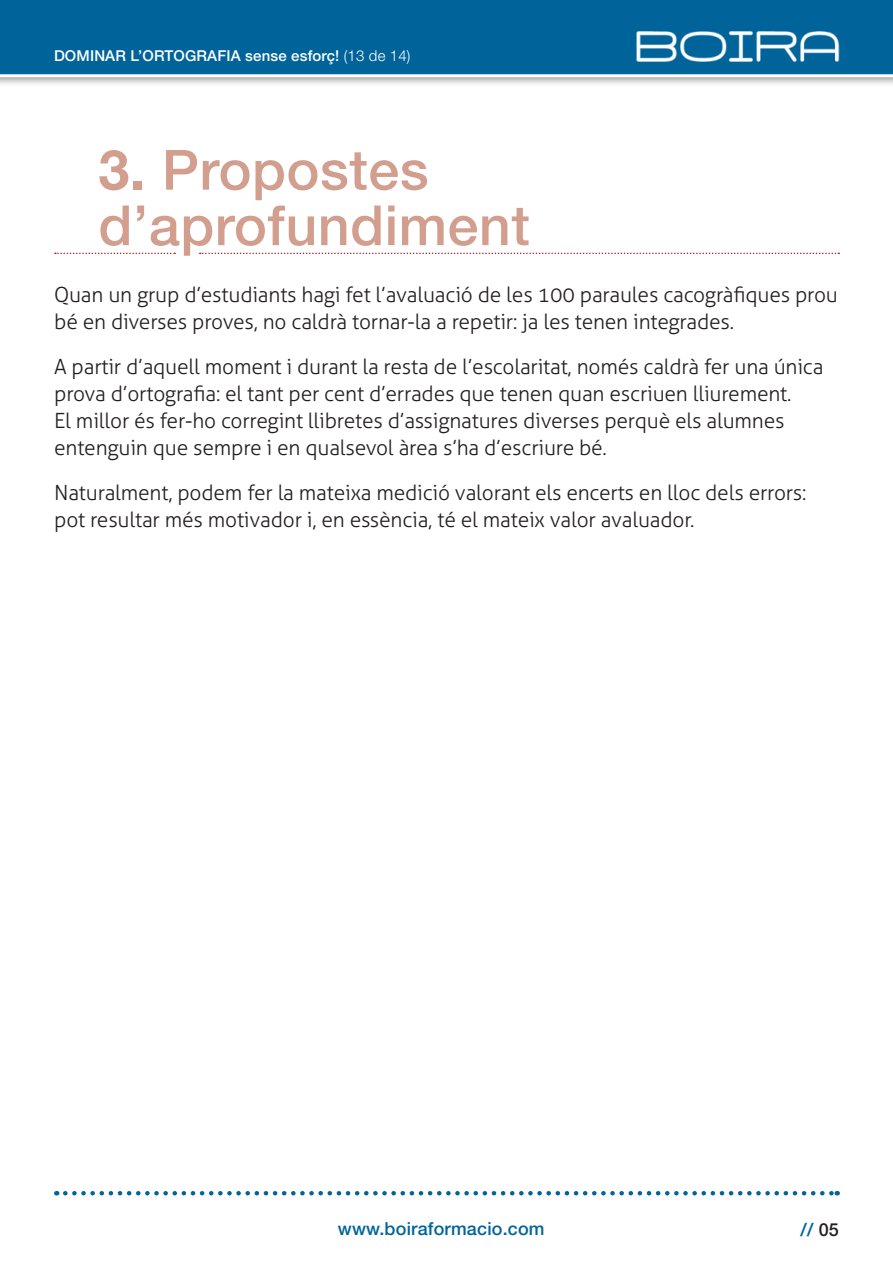
<style>
.page{position:relative;width:893px;height:1263px;background:#fff}
.page>*{position:absolute;margin:0;border:0;box-sizing:border-box;transform-origin:0 0}
.t1{font:500 55.5px/55.5px "Helvetica Neue LT Std";letter-spacing:.01em;color:#d29f8f}
.t2{font:300 21px/27px "Aller";letter-spacing:-.01em;color:#231f20}
.t3{font:500 18px "Helvetica Neue LT Std";letter-spacing:.01em;color:#00649b}
.t4{font:500 15px "Helvetica Neue LT Std";letter-spacing:.01em;color:#fff}
.s1{font-weight:300}
.s2{font-weight:700}
.s3{color:#231f20}
</style>
<div class="page">
<div style="left:0;top:0;width:893px;height:87px;background:#231f20;opacity:.5"></div>
<div style="left:0;top:0;width:893px;height:77px;background:#00649b"></div>
<img style="left:621px;top:19px;width:231px;height:56px">
<svg style="left:65px;top:1191px;width:773px;height:4px"></svg>
<svg style="left:200px;top:253px;width:639px;height:1px"></svg>
<svg style="left:55px;top:253px;width:120px;height:1px"></svg>
<p class="t4" style="left:54px;top:47px;width:358px">DOMINAR L’ORTOGRAFIA sense esforç! <span class="s1">(13 de 14)</span></p>
<p class="t1" style="left:98px;top:142px;width:433px"><span class="s2">3.</span> Propostes d’aprofundiment</p>
<p class="t2" style="left:54px;top:281px;width:785px">Quan un grup d’estudiants hagi fet l’avaluació de les 100 paraules cacogràfiques prou bé en diverses proves, no caldrà tornar-la a repetir: ja les tenen integrades.</p>
<p class="t2" style="left:54px;top:353px;width:771px">A partir d’aquell moment i durant la resta de l’escolaritat, només caldrà fer una única prova d’ortografia: el tant per cent d’errades que tenen quan escriuen lliurement.<br>El millor és fer-ho corregint llibretes d’assignatures diverses perquè els alumnes entenguin que sempre i en qualsevol àrea s’ha d’escriure bé.</p>
<p class="t2" style="left:54px;top:479px;width:754px">Naturalment, podem fer la mateixa medició valorant els encerts en lloc dels errors: pot resultar més motivador i, en essència, té el mateix valor avaluador.</p>
<p class="t3" style="left:338px;top:1218px;width:208px">www.boiraformacio.com</p>
<p class="t3" style="left:801px;top:1218px;width:40px">// <span class="s3">05</span></p>
</div>
